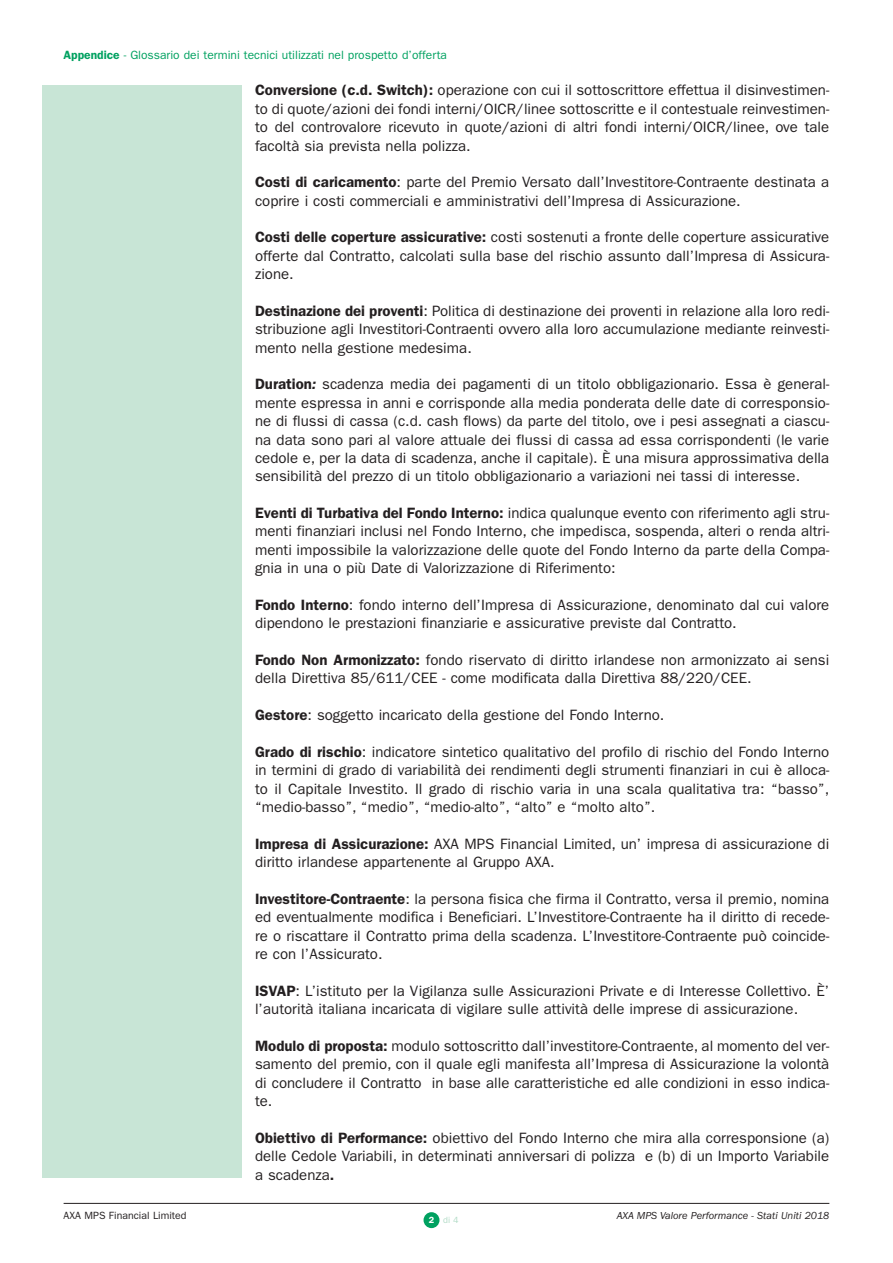
<style>
.page{position:relative;width:893px;height:1263px;background:#fff}
.page>*{position:absolute;margin:0;border:0;box-sizing:border-box;transform-origin:0 0}
.t1{font:15px/18.3px "Franklin Gothic";color:#231f20;text-align:justify}
.t2{font:12px "Franklin Gothic";color:#00a160}
.t3{font:italic 10.5px "Franklin Gothic";color:#231f20}
.t4{font:10.5px "Franklin Gothic";color:#231f20}
.t5{font:9px "Franklin Gothic";color:#b1dbc6}
.s1{font-weight:600}
.s2{font-weight:600;font-style:italic}
.s3{font-weight:600;color:#fff}
.s4{color:#fff}
</style>
<div class="page">
<div style="left:423px;top:1212px;width:16px;height:16px;background:#00a160;border-radius:50%"></div>
<div style="left:42px;top:85px;width:200px;height:1093px;background:#c8e5d6"></div>
<hr style="left:64px;top:1203px;width:765px;height:1px;background:#231f20">
<p class="t2" style="left:64px;top:51px;width:385px"><span class="s1">Appendice</span> - Glossario dei termini tecnici utilizzati nel prospetto d’offerta</p>
<p class="t1" style="left:255px;top:82px;width:575px"><span class="s1">Conversione (c.d. Switch):</span> operazione con cui il sottoscrittore effettua il disinvestimen&shy;to di quote/azioni dei fondi interni/OICR/linee sottoscritte e il contestuale reinvestimen&shy;to del controvalore ricevuto in quote/azioni di altri fondi interni/OICR/linee, ove tale facoltà sia prevista nella polizza.</p>
<p class="t1" style="left:255px;top:174px;width:576px"><span class="s1">Costi di caricamento</span>: parte del Premio Versato dall’Investitore-Contraente destinata a coprire i costi commerciali e amministrativi dell’Impresa di Assicurazione.</p>
<p class="t1" style="left:255px;top:229px;width:575px"><span class="s1">Costi delle coperture assicurative:</span> costi sostenuti a fronte delle coperture assicurative offerte dal Contratto, calcolati sulla base del rischio assunto dall’Impresa di Assicura&shy;zione.</p>
<p class="t1" style="left:255px;top:303px;width:575px"><span class="s1">Destinazione dei proventi</span>: Politica di destinazione dei proventi in relazione alla loro redi&shy;stribuzione agli Investitori-Contraenti ovvero alla loro accumulazione mediante reinvesti&shy;mento nella gestione medesima.</p>
<p class="t1" style="left:255px;top:376px;width:575px"><span class="s1">Duration</span><span class="s2">:</span> scadenza media dei pagamenti di un titolo obbligazionario. Essa è general&shy;mente espressa in anni e corrisponde alla media ponderata delle date di corresponsio&shy;ne di flussi di cassa (c.d. cash flows) da parte del titolo, ove i pesi assegnati a ciascu&shy;na data sono pari al valore attuale dei flussi di cassa ad essa corrispondenti (le varie cedole e, per la data di scadenza, anche il capitale). È una misura approssimativa della sensibilità del prezzo di un titolo obbligazionario a variazioni nei tassi di interesse.</p>
<p class="t1" style="left:255px;top:505px;width:575px"><span class="s1">Eventi di Turbativa del Fondo Interno:</span> indica qualunque evento con riferimento agli stru&shy;menti finanziari inclusi nel Fondo Interno, che impedisca, sospenda, alteri o renda altri&shy;menti impossibile la valorizzazione delle quote del Fondo Interno da parte della Compa&shy;gnia in una o più Date di Valorizzazione di Riferimento:</p>
<p class="t1" style="left:255px;top:597px;width:575px"><span class="s1">Fondo Interno</span>: fondo interno dell’Impresa di Assicurazione, denominato dal cui valore dipendono le prestazioni finanziarie e assicurative previste dal Contratto.</p>
<p class="t1" style="left:255px;top:652px;width:576px"><span class="s1">Fondo Non Armonizzato:</span> fondo riservato di diritto irlandese non armonizzato ai sensi della Direttiva 85/611/CEE - come modificata dalla Direttiva 88/220/CEE.</p>
<p class="t1" style="left:255px;top:707px;width:411px"><span class="s1">Gestore</span>: soggetto incaricato della gestione del Fondo Interno.</p>
<p class="t1" style="left:255px;top:744px;width:576px"><span class="s1">Grado di rischio</span>: indicatore sintetico qualitativo del profilo di rischio del Fondo Interno in termini di grado di variabilità dei rendimenti degli strumenti finanziari in cui è alloca&shy;to il Capitale Investito. Il grado di rischio varia in una scala qualitativa tra: “basso”, “medio-basso”, “medio”, “medio-alto”, “alto” e “molto alto”.</p>
<p class="t1" style="left:255px;top:836px;width:575px"><span class="s1">Impresa di Assicurazione:</span> AXA MPS Financial Limited, un’ impresa di assicurazione di diritto irlandese appartenente al Gruppo AXA.</p>
<p class="t1" style="left:255px;top:891px;width:575px"><span class="s1">Investitore-Contraente</span>: la persona fisica che firma il Contratto, versa il premio, nomina ed eventualmente modifica i Beneficiari. L’Investitore-Contraente ha il diritto di recede&shy;re o riscattare il Contratto prima della scadenza. L’Investitore-Contraente può coincide&shy;re con l’Assicurato.</p>
<p class="t1" style="left:255px;top:983px;width:575px"><span class="s1">ISVAP</span>: L’istituto per la Vigilanza sulle Assicurazioni Private e di Interesse Collettivo. È’ l’autorità italiana incaricata di vigilare sulle attività delle imprese di assicurazione.</p>
<p class="t1" style="left:255px;top:1038px;width:575px"><span class="s1">Modulo di proposta:</span> modulo sottoscritto dall’investitore-Contraente, al momento del ver&shy;samento del premio, con il quale egli manifesta all’Impresa di Assicurazione la volontà di concludere il Contratto in base alle caratteristiche ed alle condizioni in esso indica&shy;te.</p>
<p class="t1" style="left:255px;top:1130px;width:575px"><span class="s1">Obiettivo di Performance:</span> obiettivo del Fondo Interno che mira alla corresponsione (a) delle Cedole Variabili, in determinati anniversari di polizza e (b) di un Importo Variabile a scadenza<span class="s1">.</span></p>
<p class="t4" style="left:64px;top:1211px;width:124px">AXA MPS Financial Limited</p>
<p class="t3" style="left:616px;top:1212px;width:214px">AXA MPS Valore Performance - Stati Uniti 2018</p>
<p class="t5" style="left:429px;top:1217px;width:37px"><span class="s3">2</span> di 4<span class="s4">2</span></p>
</div>
